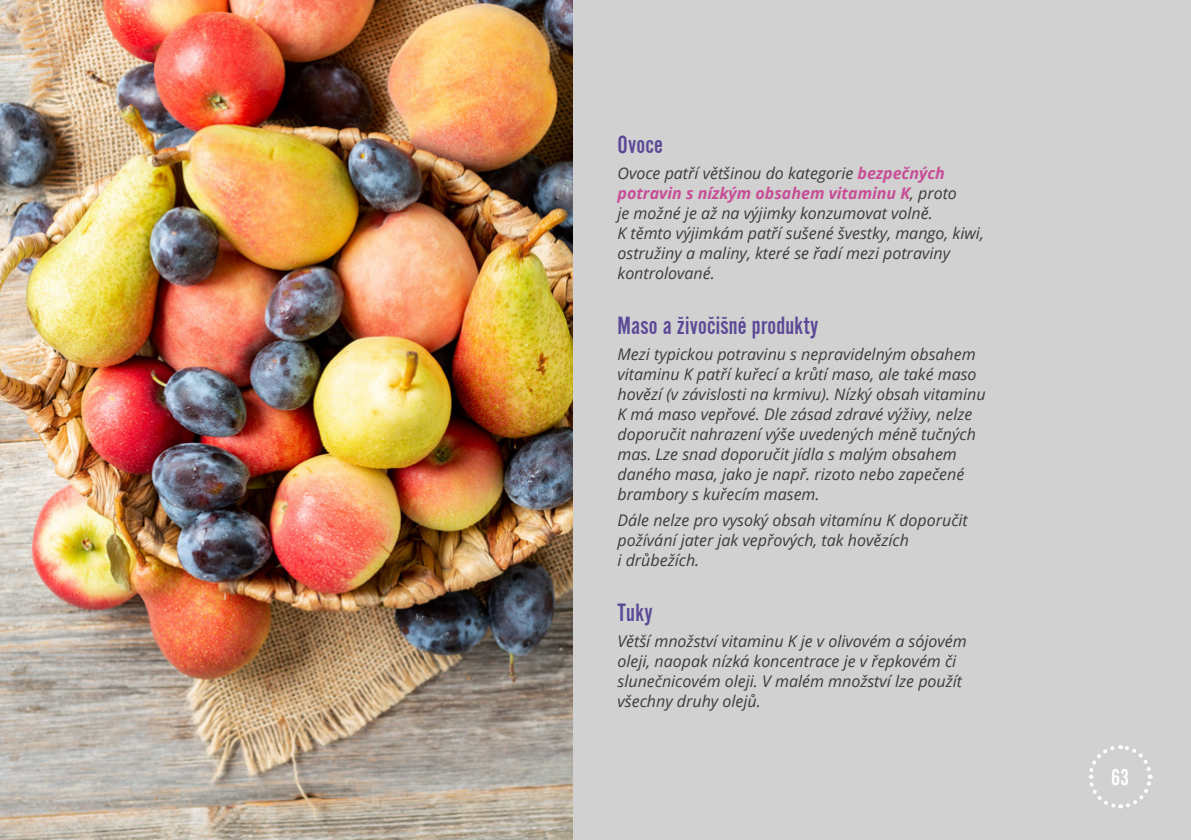
<style>
.page{position:relative;width:1191px;height:840px;background:#fff}
.page>*{position:absolute;margin:0;border:0;box-sizing:border-box;transform-origin:0 0}
.t1{font:26px "Alternate Got No 2 D";letter-spacing:.01em;color:#5b4997}
.t2{font:24px "Alternate Got No 2 D";color:#fff}
.t3{font:italic 16px/20px "Open Sans";color:#3c3c3b}
.s1{font-weight:700;color:#c74d96}
</style>
<div class="page">
<div style="left:0;top:0;width:1191px;height:839px;background:#d1d1d1"></div>
<svg style="left:1088px;top:745px;width:65px;height:64px"></svg>
<img style="left:0;top:0;width:573px;height:839px">
<h1 class="t1" style="left:617px;top:130px;width:47px">Ovoce</h1>
<p class="t3" style="left:617px;top:162px;width:368px">Ovoce patří většinou do kategorie <span class="s1">bezpečných potravin s nízkým obsahem vitaminu K</span>, proto<br>je možné je až na výjimky konzumovat volně.<br>K těmto výjimkám patří sušené švestky, mango, kiwi, ostružiny a maliny, které se řadí mezi potraviny kontrolované.</p>
<h1 class="t1" style="left:617px;top:311px;width:202px">Maso a živočišné produkty</h1>
<p class="t3" style="left:617px;top:343px;width:370px">Mezi typickou potravinu s nepravidelným obsahem vitaminu K patří kuřecí a krůtí maso, ale také maso hovězí (v závislosti na krmivu). Nízký obsah vitaminu K má maso vepřové. Dle zásad zdravé výživy, nelze doporučit nahrazení výše uvedených méně tučných mas. Lze snad doporučit jídla s malým obsahem daného masa, jako je např. rizoto nebo zapečené brambory s kuřecím masem.</p>
<p class="t3" style="left:617px;top:509px;width:352px">Dále nelze pro vysoký obsah vitamínu K doporučit požívání jater jak vepřových, tak hovězích<br>i drůbežích.</p>
<h1 class="t1" style="left:617px;top:598px;width:37px">Tuky</h1>
<p class="t3" style="left:617px;top:630px;width:351px">Větší množství vitaminu K je v olivovém a sójovém oleji, naopak nízká koncentrace je v řepkovém či slunečnicovém oleji. V malém množství lze použít všechny druhy olejů.</p>
<h2 class="t2" style="left:1111px;top:763px;width:20px">63</h2>
</div>
